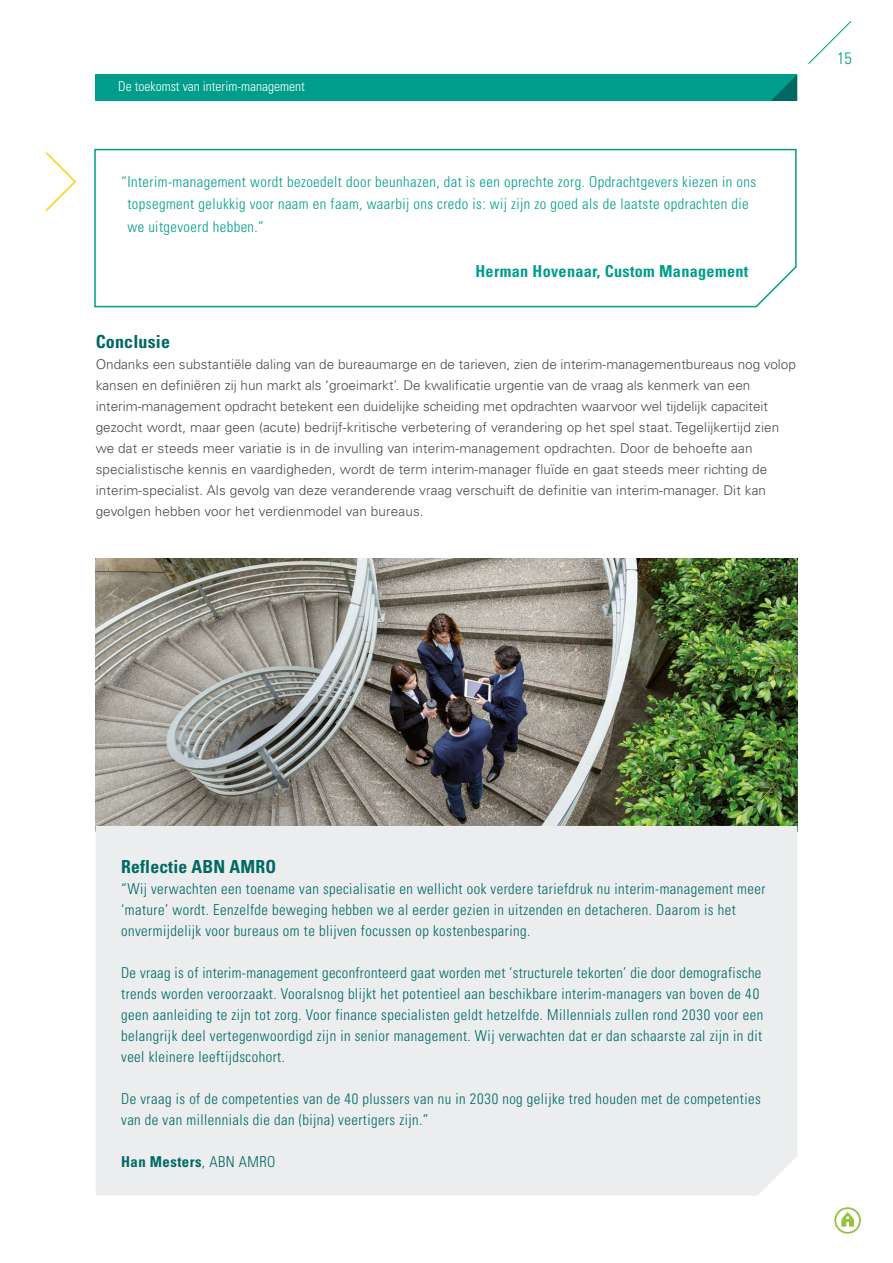
<style>
.page{position:relative;width:893px;height:1263px;background:#fff}
.page>*{position:absolute;margin:0;border:0;box-sizing:border-box;transform-origin:0 0}
.t1{font:700 condensed 18px "Univers LT Std";letter-spacing:.01em;color:#006963}
.t2{font:700 condensed 16.5px "Univers LT Std";letter-spacing:.02em;color:#009d8b}
.t3{font:300 condensed 16.5px "Univers LT Std";color:#009d8b}
.t4{font:300 condensed 15px/21px "Univers LT Std";letter-spacing:.03em;color:#006963}
.t5{font:300 condensed 15px/22.5px "Univers LT Std";letter-spacing:.03em;color:#009d8b}
.t6{font:700 condensed 15px "Univers LT Std";letter-spacing:.03em;color:#006963}
.t7{font:300 13.5px/21px "Univers LT Std";letter-spacing:.01em;color:#4a4a49}
.t8{font:300 condensed 13.5px "Univers LT Std";color:#fff}
.s1{font-weight:300}
</style>
<div class="page">
<img style="left:96px;top:558px;width:701px;height:268px">
<div style="left:96px;top:74px;width:701px;height:27px;background:#009d8b"></div>
<svg style="left:771px;top:75px;width:26px;height:26px"></svg>
<svg style="left:808px;top:21px;width:44px;height:43px"></svg>
<svg style="left:45px;top:152px;width:31px;height:60px"></svg>
<svg style="left:94px;top:148px;width:703px;height:160px"></svg>
<div style="left:96px;top:826px;width:701px;height:369px;background:#ebedee"></div>
<svg style="left:841px;top:1212px;width:13px;height:15px"></svg>
<div style="left:834px;top:1207px;width:27px;height:27px;border:2px solid #94c23d;border-radius:50%"></div>
<p class="t8" style="left:118px;top:78px;width:188px">De toekomst van interim-management</p>
<p class="t5" style="left:127px;top:170px;width:630px;text-indent:-6px">“Interim-management wordt bezoedelt door beunhazen, dat is een oprechte zorg. Opdrachtgevers kiezen in ons topsegment gelukkig voor naam en faam, waarbij ons credo is: wij zijn zo goed als de laatste opdrachten die we uitgevoerd hebben.”</p>
<p class="t2" style="left:475px;top:261px;width:274px">Herman Hovenaar, Custom Management</p>
<p class="t1" style="left:96px;top:331px;width:76px">Conclusie</p>
<p class="t7" style="left:96px;top:354px;width:702px">Ondanks een substantiële daling van de bureaumarge en de tarieven, zien de interim-managementbureaus nog volop kansen en definiëren zij hun markt als ‘groeimarkt’. De kwalificatie urgentie van de vraag als kenmerk van een interim-management opdracht betekent een duidelijke scheiding met opdrachten waarvoor wel tijdelijk capaciteit gezocht wordt, maar geen (acute) bedrijf-kritische verbetering of verandering op het spel staat. Tegelijkertijd zien we dat er steeds meer variatie is in de invulling van interim-management opdrachten. Door de behoefte aan specialistische kennis en vaardigheden, wordt de term interim-manager fluïde en gaat steeds meer richting de interim-specialist. Als gevolg van deze veranderende vraag verschuift de definitie van interim-manager. Dit kan gevolgen hebben voor het verdienmodel van bureaus.</p>
<p class="t3" style="left:837px;top:48px;width:16px">15</p>
<p class="t1" style="left:121px;top:856px;width:156px">Reflectie ABN AMRO</p>
<p class="t4" style="left:121px;top:878px;width:646px">“Wij verwachten een toename van specialisatie en wellicht ook verdere tariefdruk nu interim-management meer ‘mature’ wordt. Eenzelfde beweging hebben we al eerder gezien in uitzenden en detacheren. Daarom is het onvermijdelijk voor bureaus om te blijven focussen op kostenbesparing.</p>
<p class="t4" style="left:121px;top:962px;width:643px">De vraag is of interim-management geconfronteerd gaat worden met ‘structurele tekorten’ die door demografische trends worden veroorzaakt. Vooralsnog blijkt het potentieel aan beschikbare interim-managers van boven de 40 geen aanleiding te zijn tot zorg. Voor finance specialisten geldt hetzelfde. Millennials zullen rond 2030 voor een belangrijk deel vertegenwoordigd zijn in senior management. Wij verwachten dat er dan schaarste zal zijn in dit veel kleinere leeftijdscohort.</p>
<p class="t4" style="left:121px;top:1088px;width:641px">De vraag is of de competenties van de 40 plussers van nu in 2030 nog gelijke tred houden met de competenties van de van millennials die dan (bijna) veertigers zijn.”</p>
<p class="t6" style="left:121px;top:1152px;width:156px">Han Mesters<span class="s1">, ABN AMRO</span></p>
</div>
